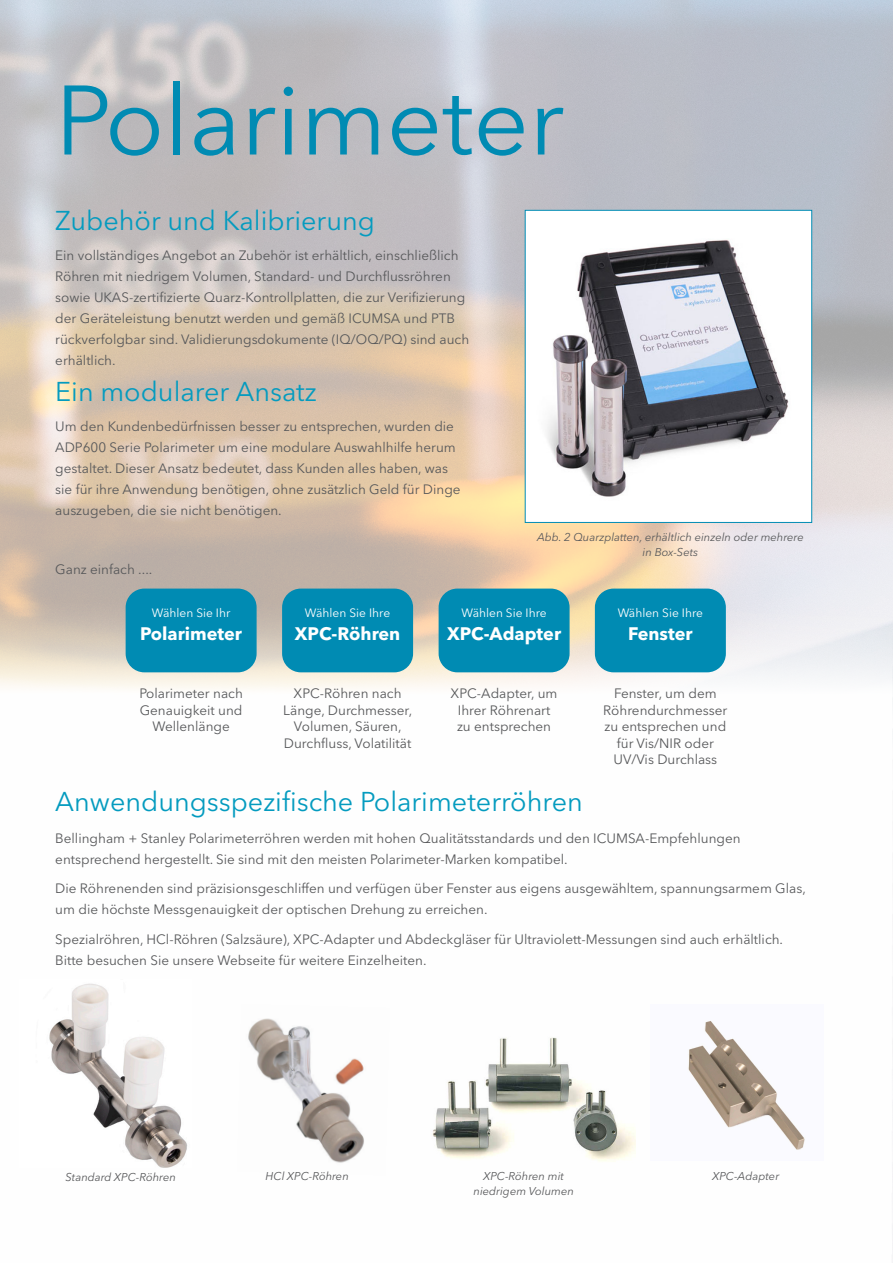
<style>
.page{position:relative;width:893px;height:1263px;background:#fff}
.page>*{position:absolute;margin:0;border:0;box-sizing:border-box;transform-origin:0 0}
.Interior_Headline{font:97.5px "Avenir Next LT Pro";color:#008bb3}
.Body{font:27px "Avenir Next LT Pro";color:#049bbf}
.Interior_Section{font:27px "Avenir Next LT Pro";color:#049bbf}
.Body-2{font:700 18px "Avenir Next LT Pro";color:#fff}
.Body-3{font:13.5px/21px "Avenir Next LT Pro";color:#57585a}
.Body-4{font:12px "Avenir Next LT Pro";color:#fff}
.small_body_text{font:italic 11.25px/15px "Avenir Next LT Pro";color:#57585a;text-align:center}
</style>
<div class="page">
<img style="left:49px;top:983px;width:138px;height:185px">
<img style="left:432px;top:1037px;width:203px;height:125px">
<img style="left:541px;top:238px;width:249px;height:262px">
<div style="left:525px;top:210px;width:287px;height:313px;border:1px solid #008bb3"></div>
<div style="left:126px;top:589px;width:130px;height:83px;background:#008bb3;border-radius:18px"></div>
<div style="left:126px;top:589px;width:131px;height:83px;border:2px solid #008bb3;border-radius:18px"></div>
<div style="left:283px;top:589px;width:129px;height:83px;background:#008bb3;border-radius:18px"></div>
<div style="left:282px;top:589px;width:131px;height:83px;border:2px solid #008bb3;border-radius:18px"></div>
<div style="left:439px;top:589px;width:130px;height:83px;background:#008bb3;border-radius:18px"></div>
<div style="left:439px;top:589px;width:131px;height:83px;border:2px solid #008bb3;border-radius:18px"></div>
<div style="left:596px;top:589px;width:129px;height:83px;background:#008bb3;border-radius:18px"></div>
<div style="left:595px;top:589px;width:131px;height:83px;border:2px solid #008bb3;border-radius:18px"></div>
<img style="left:248px;top:1018px;width:116px;height:145px">
<img style="left:688px;top:1021px;width:117px;height:129px">
<p class="Interior_Headline" style="left:55px;top:62px;width:510px">Polarimeter</p>
<p class="Body" style="left:55px;top:205px;width:321px">Zubehör und Kalibrierung</p>
<p class="Body-3" style="left:55px;top:245px;width:415px">Ein vollständiges Angebot an Zubehör ist erhältlich, einschließlich Röhren mit niedrigem Volumen, Standard- und Durchflussröhren sowie UKAS-zertifizierte Quarz-Kontrollplatten, die zur Verifizierung der Geräteleistung benutzt werden und gemäß ICUMSA und PTB rückverfolgbar sind. Validierungsdokumente (IQ/OQ/PQ) sind auch erhältlich.</p>
<p class="Body" style="left:55px;top:376px;width:263px">Ein modularer Ansatz</p>
<p class="Body-3" style="left:55px;top:416px;width:407px">Um den Kundenbedürfnissen besser zu entsprechen, wurden die ADP600 Serie Polarimeter um eine modulare Auswahlhilfe herum gestaltet. Dieser Ansatz bedeutet, dass Kunden alles haben, was sie für ihre Anwendung benötigen, ohne zusätzlich Geld für Dinge auszugeben, die sie nicht benötigen.</p>
<p class="Body-3" style="left:55px;top:559px;width:99px">Ganz einfach ....</p>
<p class="small_body_text" style="left:537px;top:529px;width:268px">Abb. 2 Quarzplatten, erhältlich einzeln oder mehrere in Box-Sets</p>
<p class="Body-4" style="left:152px;top:605px;width:80px">Wählen Sie Ihr</p>
<p class="Body-2" style="left:140px;top:623px;width:103px">Polarimeter</p>
<p class="Body-4" style="left:305px;top:605px;width:87px">Wählen Sie Ihre</p>
<p class="Body-2" style="left:295px;top:623px;width:107px">XPC-Röhren</p>
<p class="Body-4" style="left:461px;top:605px;width:87px">Wählen Sie Ihre</p>
<p class="Body-2" style="left:447px;top:623px;width:116px">XPC-Adapter</p>
<p class="Body-4" style="left:618px;top:605px;width:87px">Wählen Sie Ihre</p>
<p class="Body-2" style="left:628px;top:623px;width:66px">Fenster</p>
<p class="Body-3" style="left:139px;top:685px;width:105px;line-height:16.5px;text-align:center">Polarimeter nach<br>Genauigkeit und<br>Wellenlänge</p>
<p class="Body-3" style="left:283px;top:685px;width:131px;line-height:16.5px;text-align:center">XPC-Röhren nach<br>Länge, Durchmesser,<br>Volumen, Säuren,<br>Durchfluss, Volatilität</p>
<p class="Body-3" style="left:451px;top:685px;width:108px;line-height:16.5px;text-align:center">XPC-Adapter, um<br>Ihrer Röhrenart zu entsprechen</p>
<p class="Body-3" style="left:603px;top:685px;width:126px;line-height:16.5px;text-align:center">Fenster, um dem<br>Röhrendurchmesser zu entsprechen und für Vis/NIR oder<br>UV/Vis Durchlass</p>
<p class="Interior_Section" style="left:55px;top:785px;width:529px">Anwendungsspezifische Polarimeterröhren</p>
<p class="Body-3" style="left:55px;top:828px;width:687px">Bellingham + Stanley Polarimeterröhren werden mit hohen Qualitätsstandards und den ICUMSA-Empfehlungen entsprechend hergestellt. Sie sind mit den meisten Polarimeter-Marken kompatibel.</p>
<p class="Body-3" style="left:55px;top:878px;width:752px">Die Röhrenenden sind präzisionsgeschliffen und verfügen über Fenster aus eigens ausgewähltem, spannungsarmem Glas, um die höchste Messgenauigkeit der optischen Drehung zu erreichen.</p>
<p class="Body-3" style="left:55px;top:929px;width:729px">Spezialröhren, HCl-Röhren (Salzsäure), XPC-Adapter und Abdeckgläser für Ultraviolett-Messungen sind auch erhältlich.<br>Bitte besuchen Sie unsere Webseite für weitere Einzelheiten.</p>
<p class="small_body_text" style="left:66px;top:1169px;width:112px">Standard XPC-Röhren</p>
<p class="small_body_text" style="left:266px;top:1169px;width:85px">HCl XPC-Röhren</p>
<p class="small_body_text" style="left:474px;top:1169px;width:102px">XPC-Röhren mit niedrigem Volumen</p>
<p class="small_body_text" style="left:712px;top:1169px;width:68px">XPC-Adapter</p>
</div>
